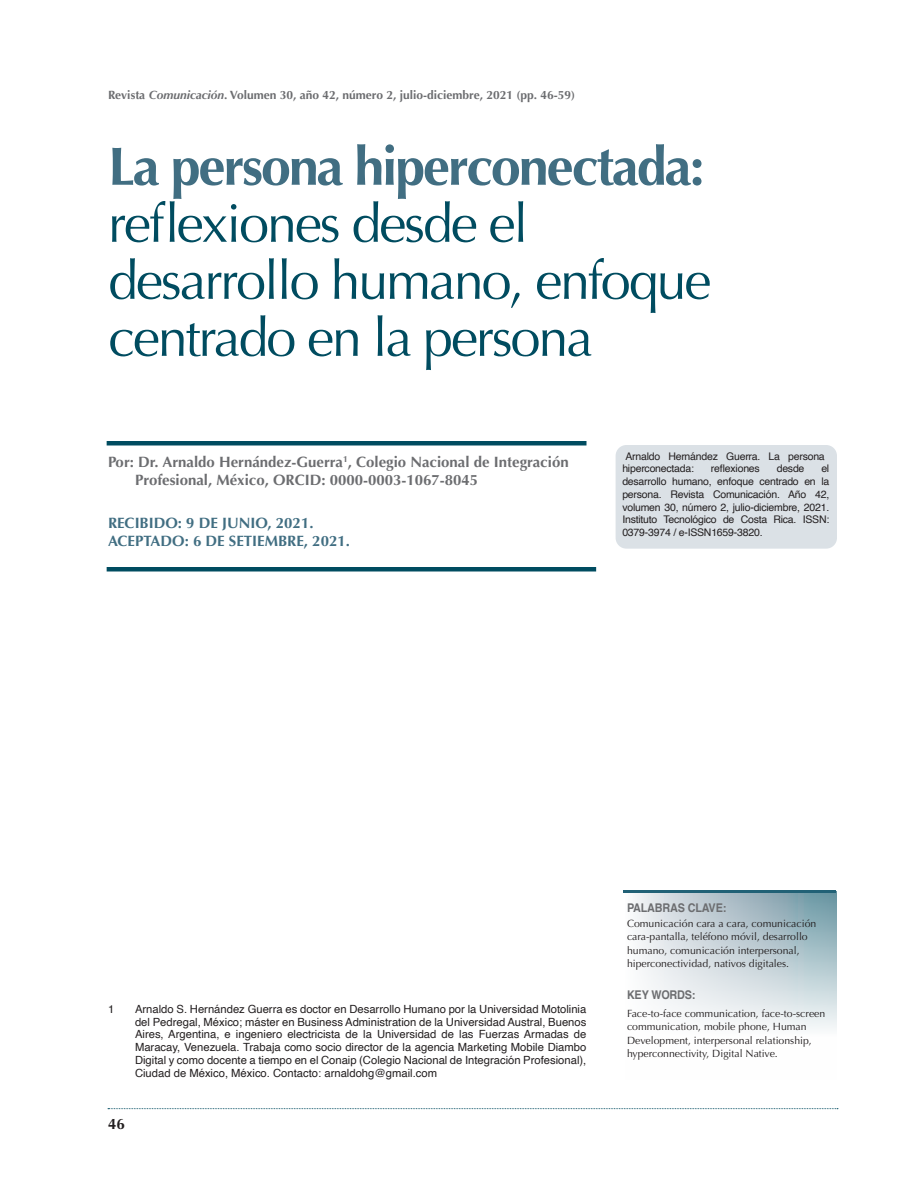
<style>
.page{position:relative;width:918px;height:1188px;background:#fff}
.page>*{position:absolute;margin:0;border:0;box-sizing:border-box;transform-origin:0 0}
.t1{font:54px/57px "Optima";letter-spacing:-.04em;color:#004c60}
.t2{font:700 54px "Optima";letter-spacing:-.04em;color:#416e82}
.t3{font:700 15px/18px "Optima";color:#6c6d70}
.t4{font:700 15px/18px "Optima";color:#416e82}
.t5{font:700 15px "Optima";color:#231f20}
.t6{font:700 12px "Optima";color:#6c6d70}
.t7{font:700 12px "Helvetica";letter-spacing:-.015em;color:#6c6d70;scale:.9 1}
.t8{font:11.25px/12.8px "Helvetica";color:#231f20;text-align:justify}
.t9{font:10.5px/13.5px "Optima";color:#231f20}
.t10{font:10.5px/12.8px "Helvetica";letter-spacing:-.02em;color:#231f20}
.s1{font-style:italic}
</style>
<div class="page">
<svg style="left:108px;top:1108px;width:730px;height:1px"></svg>
<svg style="left:633px;top:893px;width:203px;height:136px"></svg>
<div style="left:616px;top:445px;width:221px;height:104px;background:#dbe1e6;border-radius:11px"></div>
<hr style="left:624px;top:891px;width:212px;height:2px;background:#216176">
<div style="left:107px;top:567px;width:489px;height:5px;background:#004c60"></div>
<div style="left:107px;top:441px;width:479px;height:5px;background:#004c60"></div>
<p class="t6" style="left:108px;top:88px;width:469px">Revista <span class="s1">Comunicación</span>. Volumen 30, año 42, número 2, julio-diciembre, 2021 (pp. 46-59)</p>
<h1 class="t2" style="left:108px;top:135px;width:598px">La persona hiperconectada:</h1>
<h1 class="t1" style="left:108px;top:196px;width:605px">reflexiones desde el desarrollo humano, enfoque centrado en la persona</h1>
<h2 class="t3" style="left:135px;top:454px;width:435px;text-indent:-27px">Por: Dr. Arnaldo Hernández-Guerra<sup>1</sup>, Colegio Nacional de Integración<br>Profesional, México, ORCID: 0000-0003-1067-8045</h2>
<h2 class="t4" style="left:108px;top:514px;width:243px">RECIBIDO: 9 DE JUNIO, 2021.<br>ACEPTADO: 6 DE SETIEMBRE, 2021.</h2>
<p class="t10" style="left:622px;top:450px;width:204px">Arnaldo Hernández Guerra. La persona hiperconectada:</p>
<p class="t10" style="left:711px;top:463px;width:50px">reflexiones</p>
<p class="t10" style="left:777px;top:463px;width:29px">desde</p>
<p class="t10" style="left:622px;top:463px;width:208px;text-align:justify;text-indent:199px">el desarrollo humano, enfoque centrado en la persona. Revista Comunicación. Año 42, volumen 30, número 2, julio-diciembre, 2021.<br>Instituto Tecnológico de Costa Rica. ISSN:<br>0379-3974 / e-ISSN1659-3820.</p>
<p class="t8" style="left:108px;top:1003px;width:8px">1</p>
<p class="t8" style="left:135px;top:1003px;width:453px">Arnaldo S. Hernández Guerra es doctor en Desarrollo Humano por la Universidad Motolinia del Pedregal, México; máster en Business Administration de la Universidad Austral, Buenos Aires, Argentina, e ingeniero electricista de la Universidad de las Fuerzas Armadas de Maracay, Venezuela. Trabaja como socio director de la agencia Marketing Mobile Diambo Digital y como docente a tiempo en el Conaip (Colegio Nacional de Integración Profesional), Ciudad de México, México. Contacto: arnaldohg@gmail.com</p>
<h2 class="t5" style="left:108px;top:1115px;width:18px">46</h2>
<p class="t7" style="left:627px;top:898px;width:112px">PALABRAS CLAVE:</p>
<p class="t9" style="left:627px;top:916px;width:191px">Comunicación cara a cara, comunicación cara-pantalla, teléfono móvil, desarrollo humano, comunicación interpersonal, hiperconectividad, nativos digitales.</p>
<p class="t7" style="left:627px;top:985px;width:78px">KEY WORDS:</p>
<p class="t9" style="left:627px;top:1006px;width:200px">Face-to-face communication, face-to-screen communication, mobile phone, Human Development, interpersonal relationship, hyperconnectivity, Digital Native.</p>
</div>
